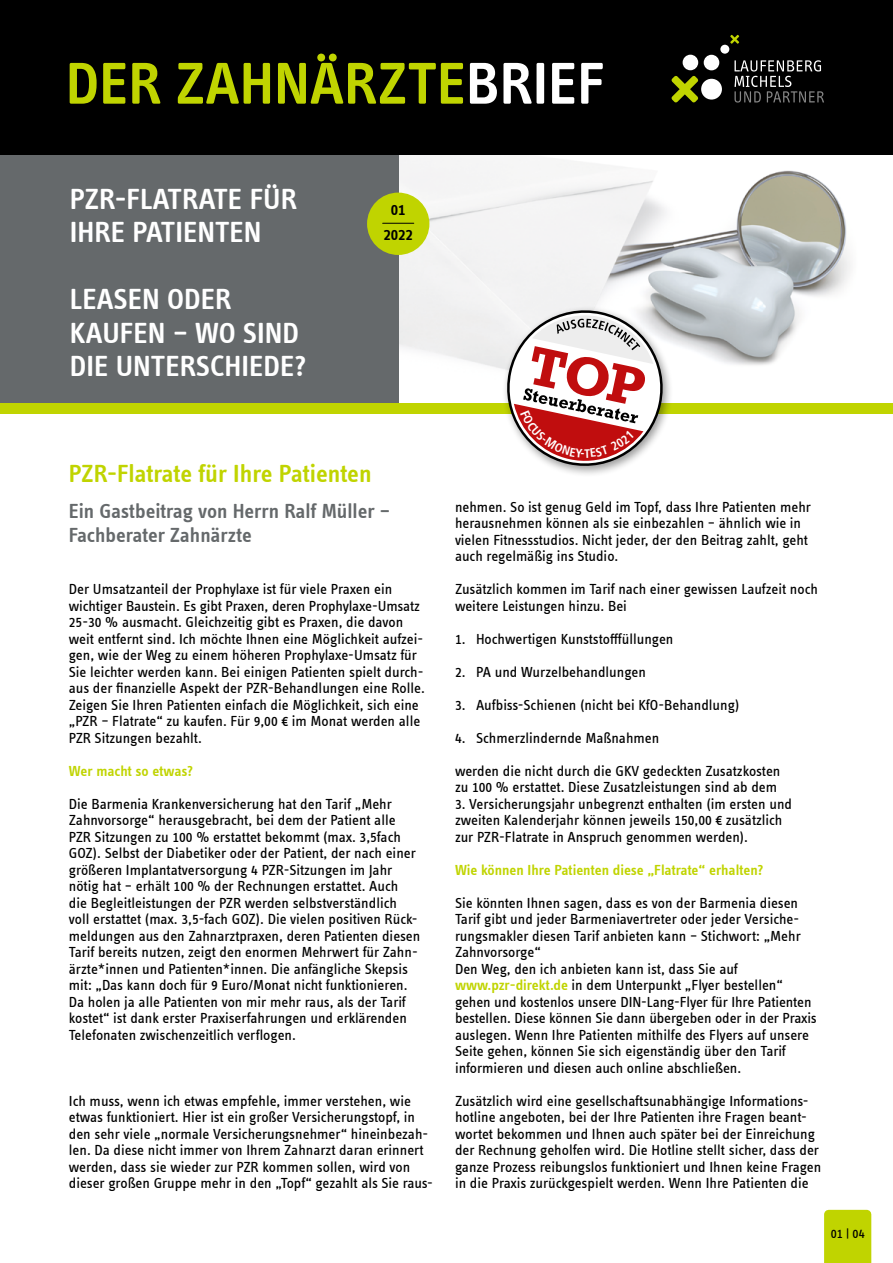
<style>
.page{position:relative;width:893px;height:1263px;background:#fff}
.page>*{position:absolute;margin:0;border:0;box-sizing:border-box;transform-origin:0 0}
.t1{font:600 60.9px "Info Text Offc Pro";color:#c0d400}
.t2{font:600 30px/33.5px "Info Text Offc Pro";color:#fff}
.t3{font:600 25.5px "Info Text Offc Pro";letter-spacing:-.005em;color:#c0d400}
.t4{font:600 21px/24px "Info Text Offc Pro";letter-spacing:-.005em;color:#65696b}
.t5{font:600 16.5px/24.5px "Info Text Offc Pro";color:#000;text-align:center}
.t6{font:15px/16.5px "Info Text Offc Pro";color:#000}
.t7{font:600 15px "Info Text Offc Pro";letter-spacing:-.005em;color:#c0d400}
.t8{font:13.5px "Info Text Offc Pro";color:#000}
.s1{color:#fff}
.s2{font-weight:600;color:#c0d400}
</style>
<div class="page">
<img style="left:398px;top:154px;width:495px;height:249px">
<div style="left:0;top:154px;width:398px;height:254px;background:#65696b"></div>
<div style="left:0;top:0;width:893px;height:154px;background:#000"></div>
<svg style="left:734px;top:60px;width:90px;height:43px"></svg>
<div style="left:683px;top:55px;width:15px;height:15px;background:#fff;border-radius:50%"></div>
<div style="left:704px;top:55px;width:15px;height:15px;background:#fff;border-radius:50%"></div>
<div style="left:720px;top:45px;width:9px;height:9px;background:#fff;border-radius:50%"></div>
<svg style="left:671px;top:75px;width:28px;height:28px"></svg>
<svg style="left:730px;top:35px;width:9px;height:9px"></svg>
<div style="left:701px;top:79px;width:21px;height:21px;background:#fff;border-radius:50%"></div>
<div style="left:824px;top:1210px;width:47px;height:53px;background:#c0d400"></div>
<div style="left:0;top:403px;width:893px;height:11px;background:#c0d400"></div>
<div style="left:367px;top:193px;width:62px;height:62px;background:#c0d400;border-radius:50%"></div>
<hr style="left:383px;top:223px;width:31px;height:1px;background:#000">
<div style="left:502px;top:305px;width:172px;height:172px;background:#000;opacity:.4"></div>
<svg style="left:501px;top:304px;width:167px;height:166px"></svg>
<h1 class="t1" style="left:66px;top:47px;width:541px">DER ZAHNÄRZTE<span class="s1">BRIEF</span></h1>
<h2 class="t2" style="left:70px;top:182px;width:229px">PZR-FLATRATE FÜR<br>IHRE PATIENTEN</h2>
<h2 class="t2" style="left:70px;top:282px;width:238px">LEASEN ODER<br>KAUFEN – WO SIND<br>DIE UNTERSCHIEDE?</h2>
<p class="t5" style="left:383px;top:197px;width:31px">01<br>2022</p>
<h3 class="t3" style="left:69px;top:458px;width:304px">PZR-Flatrate für Ihre Patienten</h3>
<h3 class="t4" style="left:69px;top:499px;width:323px">Ein Gastbeitrag von Herrn Ralf Müller –<br>Fachberater Zahnärzte</h3>
<p class="t6" style="left:69px;top:580px;width:357px">Der Umsatzanteil der Prophylaxe ist für viele Praxen ein wichtiger Baustein. Es gibt Praxen, deren Prophylaxe-Umsatz 25-30 % ausmacht. Gleichzeitig gibt es Praxen, die davon weit entfernt sind. Ich möchte Ihnen eine Möglichkeit aufzei&shy;gen, wie der Weg zu einem höheren Prophylaxe-Umsatz für Sie leichter werden kann. Bei einigen Patienten spielt durch&shy;aus der finanzielle Aspekt der PZR-Behandlungen eine Rolle.<br>Zeigen Sie Ihren Patienten einfach die Möglichkeit, sich eine „PZR – Flatrate“ zu kaufen. Für 9,00 € im Monat werden alle PZR Sitzungen bezahlt.</p>
<p class="t7" style="left:69px;top:762px;width:126px">Wer macht so etwas?</p>
<p class="t6" style="left:69px;top:795px;width:353px">Die Barmenia Krankenversicherung hat den Tarif „Mehr Zahnvorsorge“ herausgebracht, bei dem der Patient alle PZR Sitzungen zu 100 % erstattet bekommt (max. 3,5fach GOZ). Selbst der Diabetiker oder der Patient, der nach einer größeren Implantatversorgung 4 PZR-Sitzungen im Jahr nötig hat – erhält 100 % der Rechnungen erstattet. Auch<br>die Begleitleistungen der PZR werden selbstverständlich voll erstattet (max. 3,5-fach GOZ). Die vielen positiven Rück&shy;meldungen aus den Zahnarztpraxen, deren Patienten diesen Tarif bereits nutzen, zeigt den enormen Mehrwert für Zahn&shy;ärzte*innen und Patienten*innen. Die anfängliche Skepsis mit: „Das kann doch für 9 Euro/Monat nicht funktionieren.<br>Da holen ja alle Patienten von mir mehr raus, als der Tarif kostet“ ist dank erster Praxiserfahrungen und erklärenden Telefonaten zwischenzeitlich verflogen.</p>
<p class="t6" style="left:69px;top:1092px;width:366px">Ich muss, wenn ich etwas empfehle, immer verstehen, wie etwas funktioniert. Hier ist ein großer Versicherungstopf, in den sehr viele „normale Versicherungsnehmer“ hineinbezah&shy;len. Da diese nicht immer von Ihrem Zahnarzt daran erinnert werden, dass sie wieder zur PZR kommen sollen, wird von dieser großen Gruppe mehr in den „Topf“ gezahlt als Sie raus-</p>
<p class="t6" style="left:455px;top:498px;width:358px">nehmen. So ist genug Geld im Topf, dass Ihre Patienten mehr herausnehmen können als sie einbezahlen – ähnlich wie in vielen Fitnessstudios. Nicht jeder, der den Beitrag zahlt, geht auch regelmäßig ins Studio.</p>
<p class="t6" style="left:455px;top:580px;width:364px">Zusätzlich kommen im Tarif nach einer gewissen Laufzeit noch weitere Leistungen hinzu. Bei</p>
<p class="t6" style="left:455px;top:630px;width:220px">1. Hochwertigen Kunststofffüllungen</p>
<p class="t6" style="left:455px;top:663px;width:193px">2. PA und Wurzelbehandlungen</p>
<p class="t6" style="left:455px;top:696px;width:286px">3. Aufbiss-Schienen (nicht bei KfO-Behandlung)</p>
<p class="t6" style="left:455px;top:729px;width:206px">4. Schmerzlindernde Maßnahmen</p>
<p class="t6" style="left:455px;top:762px;width:327px">werden die nicht durch die GKV gedeckten Zusatzkosten zu 100 % erstattet. Diese Zusatzleistungen sind ab dem</p>
<p class="t6" style="left:455px;top:795px;width:339px">3. Versicherungsjahr unbegrenzt enthalten (im ersten und zweiten Kalenderjahr können jeweils 150,00 € zusätzlich zur PZR-Flatrate in Anspruch genommen werden).</p>
<p class="t7" style="left:455px;top:861px;width:310px">Wie können Ihre Patienten diese „Flatrate“ erhalten?</p>
<p class="t6" style="left:455px;top:894px;width:363px">Sie könnten Ihnen sagen, dass es von der Barmenia diesen Tarif gibt und jeder Barmeniavertreter oder jeder Versiche&shy;rungsmakler diesen Tarif anbieten kann – Stichwort: „Mehr Zahnvorsorge“<br>Den Weg, den ich anbieten kann ist, dass Sie auf <span class="s2">www.pzr-direkt.de</span> in dem Unterpunkt „Flyer bestellen“ gehen und kostenlos unsere DIN-Lang-Flyer für Ihre Patienten bestellen. Diese können Sie dann übergeben oder in der Praxis auslegen. Wenn Ihre Patienten mithilfe des Flyers auf unsere Seite gehen, können Sie sich eigenständig über den Tarif informieren und diesen auch online abschließen.</p>
<p class="t6" style="left:455px;top:1092px;width:368px">Zusätzlich wird eine gesellschaftsunabhängige Informations&shy;hotline angeboten, bei der Ihre Patienten ihre Fragen beant&shy;wortet bekommen und Ihnen auch später bei der Einreichung der Rechnung geholfen wird. Die Hotline stellt sicher, dass der ganze Prozess reibungslos funktioniert und Ihnen keine Fragen in die Praxis zurückgespielt werden. Wenn Ihre Patienten die</p>
<p class="t8" style="left:831px;top:1225px;width:36px">01 | 04</p>
</div>
